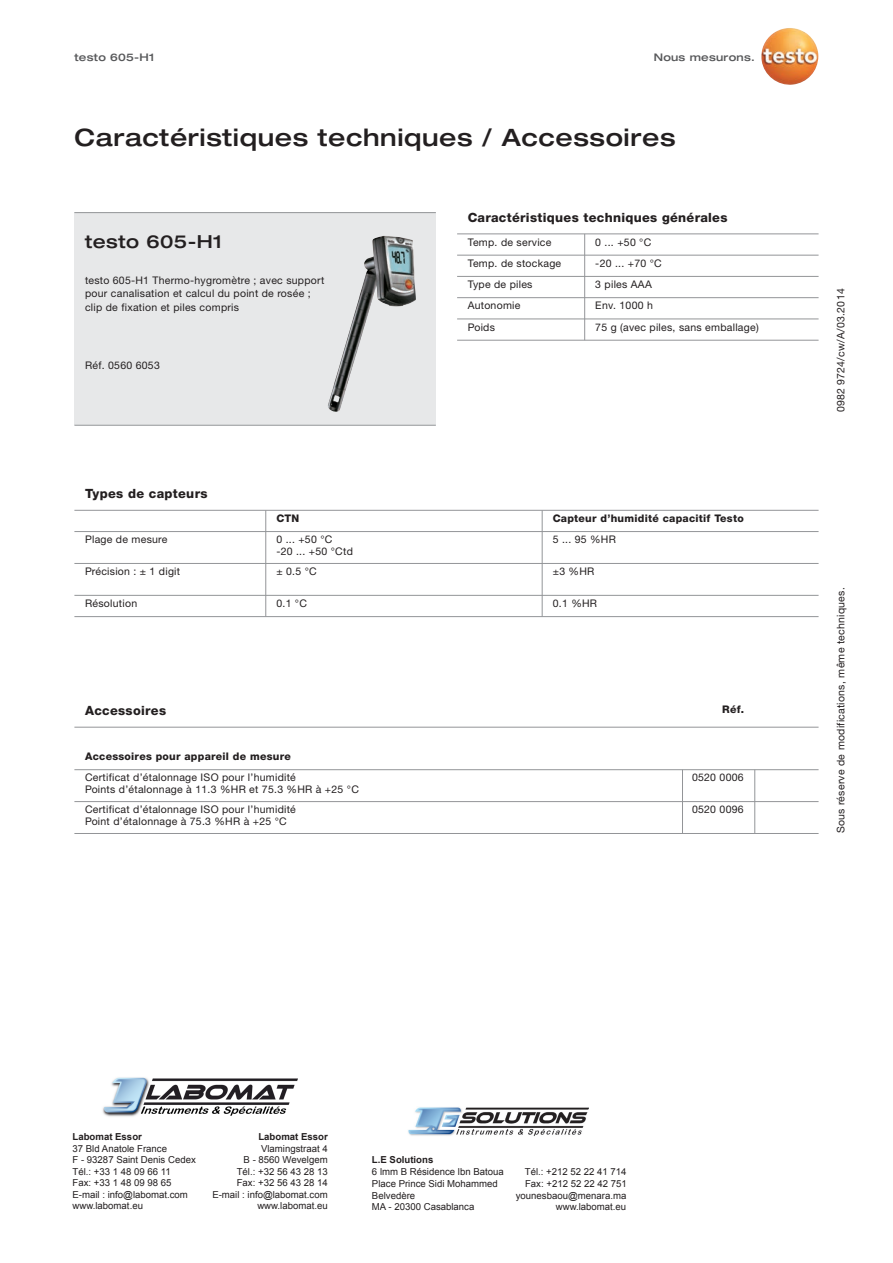
<style>
.page{position:relative;width:893px;height:1263px;background:#fff}
.page>*{position:absolute;margin:0;border:0;box-sizing:border-box;transform-origin:0 0}
.t1{font:500 expanded 24px "Helvetica Neue LTW1 G";letter-spacing:.025em;color:#231f20}
.t2{font:500 expanded 18px "Helvetica Neue LTW1 G";letter-spacing:.025em;color:#231f20}
.t3{font:800 12.75px "Helvetica Neue LTW1 G";letter-spacing:.025em;color:#231f20}
.t4{font:10.5px/12px "Helvetica Neue LTW1 G";letter-spacing:.025em;color:#231f20}
.t5{font:800 10.5px "Helvetica Neue LTW1 G";letter-spacing:.025em;color:#231f20}
.t6{font:500 expanded 10.5px "Helvetica Neue LTW1 G";letter-spacing:.025em;color:#57585a}
.t7{font:9.6px/11.6px "Arial";color:#231f20}
.t8{font:700 9.6px "Arial";color:#231f20}
.s1{font-weight:700}
</style>
<div class="page">
<img style="left:408px;top:1107px;width:180px;height:29px">
<img style="left:102px;top:1077px;width:196px;height:40px">
<img style="left:761px;top:28px;width:57px;height:57px">
<div style="left:74px;top:213px;width:362px;height:212px;background:#e7e8e9"></div>
<hr style="left:74px;top:212px;width:362px;height:1px;background:#939598">
<hr style="left:74px;top:425px;width:362px;height:1px;background:#939598">
<img style="left:328px;top:236px;width:88px;height:176px">
<hr style="left:457px;top:233px;width:362px;height:1px;background:#939598">
<hr style="left:457px;top:255px;width:362px;height:1px;background:#939598">
<hr style="left:457px;top:276px;width:362px;height:1px;background:#939598">
<hr style="left:457px;top:297px;width:362px;height:1px;background:#939598">
<hr style="left:457px;top:319px;width:362px;height:1px;background:#939598">
<hr style="left:457px;top:340px;width:362px;height:1px;background:#939598">
<hr style="left:584px;top:234px;width:1px;height:106px;background:#939598">
<hr style="left:74px;top:727px;width:745px;height:1px;background:#939598">
<hr style="left:74px;top:769px;width:745px;height:1px;background:#939598">
<hr style="left:74px;top:801px;width:745px;height:1px;background:#939598">
<hr style="left:74px;top:833px;width:745px;height:1px;background:#939598">
<hr style="left:682px;top:770px;width:1px;height:31px;background:#939598">
<hr style="left:682px;top:801px;width:1px;height:32px;background:#939598">
<hr style="left:754px;top:770px;width:1px;height:31px;background:#939598">
<hr style="left:754px;top:801px;width:1px;height:32px;background:#939598">
<hr style="left:74px;top:510px;width:745px;height:1px;background:#939598">
<hr style="left:74px;top:531px;width:745px;height:1px;background:#939598">
<hr style="left:74px;top:563px;width:745px;height:1px;background:#939598">
<hr style="left:74px;top:595px;width:745px;height:1px;background:#939598">
<hr style="left:74px;top:616px;width:745px;height:1px;background:#939598">
<hr style="left:265px;top:510px;width:1px;height:107px;background:#939598">
<hr style="left:542px;top:510px;width:1px;height:107px;background:#939598">
<p class="t6" style="left:74px;top:51px;width:82px">testo 605-H1</p>
<p class="t6" style="left:654px;top:51px;width:103px">Nous mesurons.</p>
<p class="t1" style="left:74px;top:122px;width:603px">Caractéristiques techniques / Accessoires</p>
<p class="t2" style="left:85px;top:230px;width:139px">testo 605-H1</p>
<p class="t4" style="left:85px;top:273px;width:241px;line-height:13.5px">testo 605-H1 Thermo-hygromètre ; avec support pour canalisation et calcul du point de rosée ; clip de fixation et piles compris</p>
<p class="t4" style="left:85px;top:359px;width:76px">Réf. 0560 6053</p>
<p class="t3" style="left:85px;top:486px;width:124px">Types de capteurs</p>
<p class="t3" style="left:468px;top:210px;width:261px">Caractéristiques techniques générales</p>
<p class="t4" style="left:468px;top:236px;width:85px">Temp. de service</p>
<p class="t4" style="left:595px;top:236px;width:57px">0 ... +50 °C</p>
<p class="t4" style="left:468px;top:257px;width:95px">Temp. de stockage</p>
<p class="t4" style="left:595px;top:257px;width:68px">-20 ... +70 °C</p>
<p class="t4" style="left:468px;top:278px;width:66px">Type de piles</p>
<p class="t4" style="left:595px;top:278px;width:58px">3 piles AAA</p>
<p class="t4" style="left:468px;top:300px;width:54px">Autonomie</p>
<p class="t4" style="left:595px;top:300px;width:59px">Env. 1000 h</p>
<p class="t4" style="left:468px;top:321px;width:29px">Poids</p>
<p class="t4" style="left:595px;top:321px;width:165px">75 g (avec piles, sans emballage)</p>
<p class="t5" style="left:276px;top:512px;width:24px">CTN</p>
<p class="t5" style="left:553px;top:512px;width:193px">Capteur d’humidité capacitif Testo</p>
<p class="t4" style="left:85px;top:533px;width:84px">Plage de mesure</p>
<p class="t4" style="left:276px;top:533px;width:78px">0 ... +50 °C<br>-20 ... +50 °Ctd</p>
<p class="t4" style="left:553px;top:533px;width:65px">5 ... 95 %HR</p>
<p class="t4" style="left:85px;top:565px;width:97px">Précision : ± 1 digit</p>
<p class="t4" style="left:276px;top:565px;width:42px">± 0.5 °C</p>
<p class="t4" style="left:553px;top:565px;width:43px">±3 %HR</p>
<p class="t4" style="left:85px;top:597px;width:54px">Résolution</p>
<p class="t4" style="left:276px;top:597px;width:32px">0.1 °C</p>
<p class="t4" style="left:553px;top:597px;width:46px">0.1 %HR</p>
<p class="t3" style="left:85px;top:703px;width:83px">Accessoires</p>
<p class="t5" style="left:722px;top:703px;width:23px">Réf.</p>
<p class="t5" style="left:85px;top:750px;width:207px">Accessoires pour appareil de mesure</p>
<p class="t4" style="left:692px;top:772px;width:53px">0520 0006</p>
<p class="t4" style="left:692px;top:803px;width:53px">0520 0096</p>
<p class="t4" style="left:85px;top:772px;width:275px">Certificat d’étalonnage ISO pour l’humidité<br>Points d’étalonnage à 11.3 %HR et 75.3 %HR à +25 °C</p>
<p class="t4" style="left:85px;top:803px;width:212px">Certificat d’étalonnage ISO pour l’humidité<br>Point d’étalonnage à 75.3 %HR à +25 °C</p>
<p class="t4" style="left:835px;top:412px;width:125px;rotate:-90deg">0982 9724/cw/A/03.2014</p>
<p class="t4" style="left:835px;top:833px;width:248px;rotate:-90deg">Sous réserve de modifications, même techniques.</p>
<p class="t8" style="left:73px;top:1130px;width:71px">Labomat Essor</p>
<p class="t8" style="left:258px;top:1130px;width:71px">Labomat Essor</p>
<p class="t7" style="left:73px;top:1143px;width:96px">37 Bld Anatole France</p>
<p class="t7" style="left:261px;top:1143px;width:68px">Vlamingstraat 4</p>
<p class="t7" style="left:73px;top:1154px;width:125px">F - 93287 Saint Denis Cedex</p>
<p class="t7" style="left:244px;top:1154px;width:86px">B - 8560 Wevelgem</p>
<p class="t7" style="left:73px;top:1166px;width:100px">Tél.: +33 1 48 09 66 11</p>
<p class="t7" style="left:237px;top:1166px;width:92px">Tél.: +32 56 43 28 13</p>
<p class="t7" style="left:73px;top:1177px;width:101px">Fax: +33 1 48 09 98 65</p>
<p class="t7" style="left:237px;top:1177px;width:92px">Fax: +32 56 43 28 14</p>
<p class="t7" style="left:73px;top:1189px;width:117px">E-mail : info@labomat.com</p>
<p class="t7" style="left:212px;top:1189px;width:117px">E-mail : info@labomat.com</p>
<p class="t7" style="left:73px;top:1200px;width:72px">www.labomat.eu</p>
<p class="t7" style="left:257px;top:1200px;width:72px">www.labomat.eu</p>
<p class="t7" style="left:372px;top:1154px;width:133px"><span class="s1">L.E Solutions<br></span>6 lmm B Résidence lbn Batoua</p>
<p class="t7" style="left:525px;top:1166px;width:103px">Tél.: +212 52 22 41 714</p>
<p class="t7" style="left:372px;top:1178px;width:127px">Place Prince Sidi Mohammed</p>
<p class="t7" style="left:525px;top:1178px;width:103px">Fax: +212 52 22 42 751</p>
<p class="t7" style="left:372px;top:1189px;width:45px">Belvedère</p>
<p class="t7" style="left:516px;top:1189px;width:112px">younesbaou@menara.ma</p>
<p class="t7" style="left:372px;top:1201px;width:104px">MA - 20300 Casablanca</p>
<p class="t7" style="left:556px;top:1201px;width:72px">www.labomat.eu</p>
</div>
